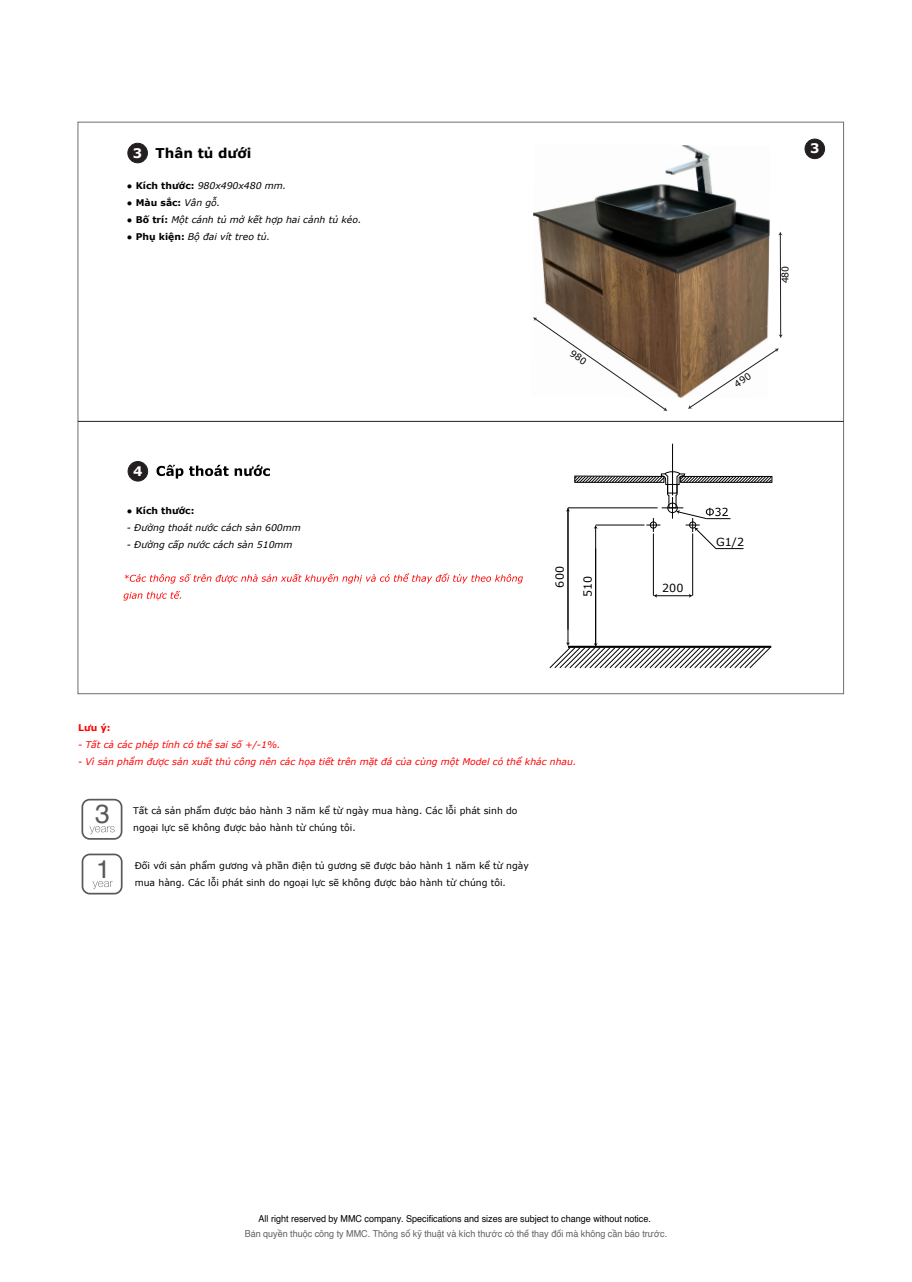
<style>
.page{position:relative;width:912px;height:1282px;background:#fff}
.page>*{position:absolute;margin:0;border:0;box-sizing:border-box;transform-origin:0 0}
.t1{font:26.4px "Helvetica";color:#58595b}
.t2{font:25.65px "Helvetica";color:#58595b}
.t3{font:700 13.5px "Verdana";color:#000}
.t4{font:700 13.2px "Verdana";color:#fff}
.t5{font:11.1px "Verdana";color:#000}
.t6{font:9.6px "Helvetica";color:#000;scale:.94 1}
.t7{font:9.6px "Helvetica";color:#606060;scale:.94 1}
.t8{font:9.3px/17px "Verdana";color:#000}
.t9{font:italic 9.3px "Verdana";color:#000}
.t10{font:italic 9.3px "Verdana";color:#f00}
.t11{font:700 9.3px "Verdana";color:#000}
.t12{font:700 9.3px "Verdana";color:#f00}
.s1{font-weight:700;font-style:normal}
.s2{font-weight:400;font-style:italic}
</style>
<div class="page">
<img style="left:533px;top:145px;width:237px;height:253px">
<div style="left:805px;top:139px;width:19px;height:20px;background:#231f20;border-radius:50%"></div>
<div style="left:805px;top:139px;width:19px;height:20px;border:1px solid #231f20;border-radius:50%"></div>
<hr style="left:780px;top:234px;width:1px;height:102px;background:#231f20">
<hr style="left:78px;top:421px;width:765px;height:1px;background:#231f20">
<svg style="left:82px;top:854px;width:41px;height:40px"></svg>
<svg style="left:81px;top:799px;width:41px;height:41px"></svg>
<div style="left:128px;top:143px;width:19px;height:20px;background:#231f20;border-radius:50%"></div>
<div style="left:128px;top:143px;width:20px;height:20px;border:1px solid #231f20;border-radius:50%"></div>
<svg style="left:125px;top:573px;width:398px;height:10px"></svg>
<svg style="left:123px;top:591px;width:58px;height:9px"></svg>
<svg style="left:156px;top:465px;width:114px;height:14px"></svg>
<div style="left:128px;top:461px;width:20px;height:20px;background:#231f20;border-radius:50%"></div>
<div style="left:128px;top:461px;width:20px;height:20px;border:1px solid #231f20;border-radius:50%"></div>
<hr style="left:568px;top:646px;width:203px;height:2px;background:#000">
<hr style="left:568px;top:510px;width:1px;height:133px;background:#000">
<hr style="left:595px;top:528px;width:1px;height:116px;background:#000">
<hr style="left:656px;top:595px;width:34px;height:1px;background:#000">
<hr style="left:653px;top:533px;width:1px;height:63px;background:#000">
<hr style="left:692px;top:533px;width:1px;height:63px;background:#000">
<hr style="left:672px;top:444px;width:1px;height:51px;background:#000">
<svg style="left:549px;top:642px;width:221px;height:26px"></svg>
<svg style="left:566px;top:471px;width:205px;height:78px"></svg>
<div style="left:574px;top:476px;width:90px;height:7px;border:1px solid #000"></div>
<div style="left:680px;top:476px;width:92px;height:7px;border:1px solid #000"></div>
<svg style="left:533px;top:317px;width:134px;height:94px"></svg>
<svg style="left:688px;top:348px;width:91px;height:61px"></svg>
<h3 class="t3" style="left:156px;top:143px;width:97px">Thân tủ dưới</h3>
<p class="t9" style="left:127px;top:179px;width:161px">● <span class="s1">Kích thước:</span> 980x490x480 mm.</p>
<p class="t9" style="left:127px;top:196px;width:95px">● <span class="s1">Màu sắc:</span> Vân gỗ.</p>
<p class="t9" style="left:127px;top:213px;width:236px">● <span class="s1">Bố trí:</span> Một cánh tủ mở kết hợp hai cảnh tủ kéo.</p>
<p class="t9" style="left:127px;top:230px;width:145px">● <span class="s1">Phụ kiện:</span> Bộ đai vít treo tủ.</p>
<h3 class="t4" style="left:133px;top:143px;width:11px">3</h3>
<h3 class="t4" style="left:810px;top:139px;width:11px">3</h3>
<h3 class="t4" style="left:133px;top:462px;width:11px">4</h3>
<p class="t11" style="left:127px;top:504px;width:69px"><span class="s2">●</span> Kích thước:</p>
<p class="t9" style="left:127px;top:521px;width:175px">- Đường thoát nước cách sàn 600mm</p>
<p class="t9" style="left:127px;top:538px;width:167px">- Đường cấp nước cách sàn 510mm</p>
<p class="t5" style="left:552px;top:587px;width:23px;rotate:-90deg">600</p>
<p class="t5" style="left:580px;top:597px;width:23px;rotate:-90deg">510</p>
<p class="t12" style="left:78px;top:721px;width:34px">Lưu ý:</p>
<p class="t10" style="left:78px;top:738px;width:204px">- Tất cả các phép tính có thể sai số +/-1%.</p>
<p class="t10" style="left:78px;top:756px;width:500px">- Vì sản phẩm được sản xuất thủ công nên các họa tiết trên mặt đá của cùng một Model có thể khác nhau.</p>
<h1 class="t1" style="left:95px;top:793px;width:16px">3</h1>
<p class="t8" style="left:133px;top:802px;width:386px">Tất cả sản phẩm được bảo hành 3 năm kể từ ngày mua hàng. Các lỗi phát sinh do ngoại lực sẽ không được bảo hành từ chúng tôi.</p>
<p class="t8" style="left:135px;top:857px;width:396px">Đối với sản phẩm gương và phần điện tủ gương sẽ được bảo hành 1 năm kể từ ngày mua hàng. Các lỗi phát sinh do ngoại lực sẽ không được bảo hành từ chúng tôi.</p>
<h2 class="t2" style="left:96px;top:849px;width:16px">1</h2>
<p class="t5" style="left:662px;top:581px;width:23px">200</p>
<p class="t5" style="left:716px;top:534px;width:29px">G1/2</p>
<p class="t6" style="left:258px;top:1211px;width:419px">All right reserved by MMC company. Specifications and sizes are subject to change without notice.</p>
<p class="t7" style="left:245px;top:1226px;width:451px">Bản quyền thuộc công ty MMC. Thông số kỹ thuật và kích thước có thể thay đổi mà không cần báo trước.</p>
</div>
